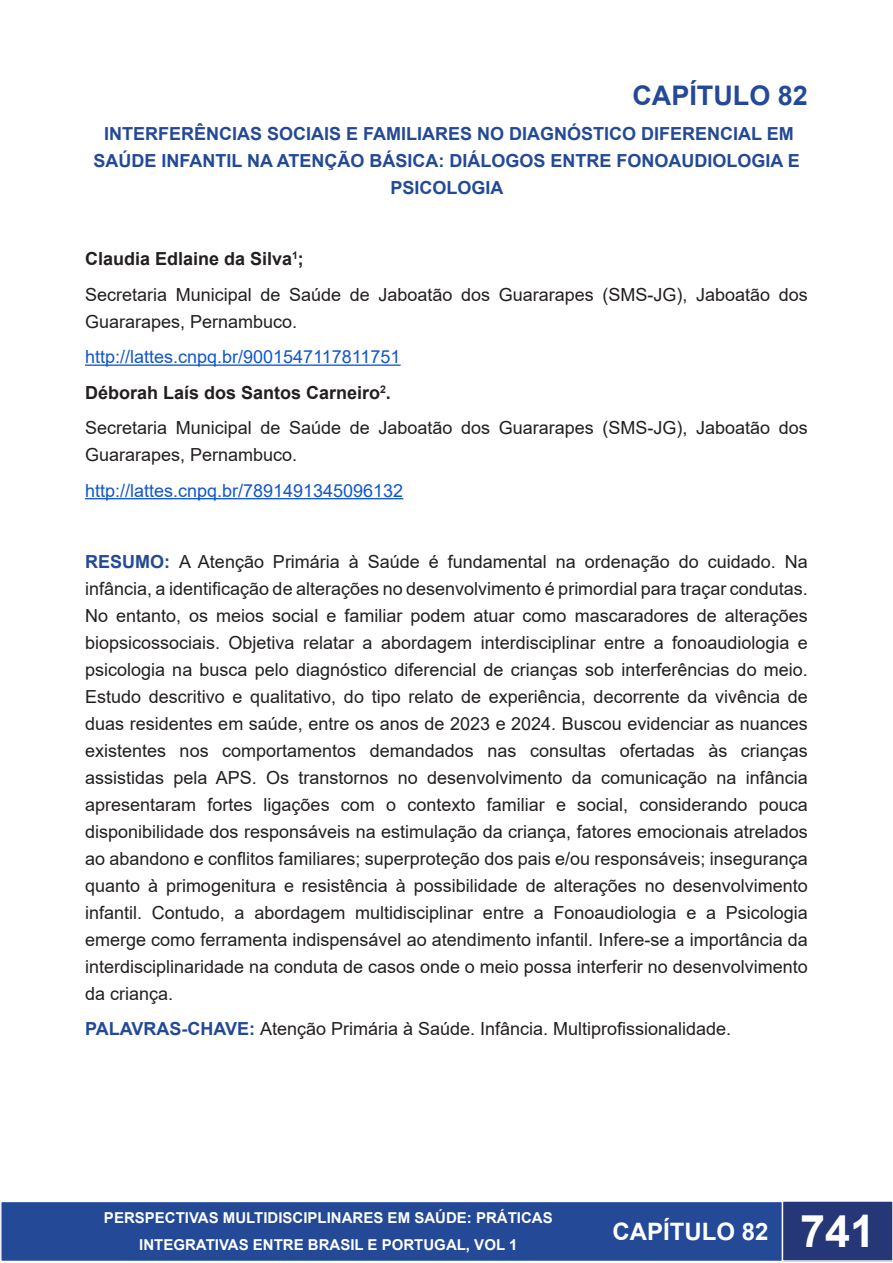
<style>
.page{position:relative;width:893px;height:1263px;background:#fff}
.page>*{position:absolute;margin:0;border:0;box-sizing:border-box;transform-origin:0 0}
.t1{font:700 27px "Arial";color:#234997}
.t2{font:700 24px "Arial";color:#fff}
.t3{font:18px/27px "Arial";color:#231f20}
.t4{font:700 18px/27px "Arial";color:#234997;text-align:center}
.t5{font:18px "Arial";color:#15c}
.t6{font:700 18px "Arial";color:#231f20}
.t7{font:700 15px/27px "Arial";color:#fff;text-align:center}
.s1{font-weight:700;color:#234997}
.s2{font-size:45px}
</style>
<div class="page">
<div style="left:1px;top:1201px;width:782px;height:60px;background:#234997"></div>
<div style="left:0;top:1201px;width:784px;height:61px;border:2px solid #fff"></div>
<div style="left:782px;top:1201px;width:111px;height:60px;background:#253777"></div>
<div style="left:782px;top:1200px;width:111px;height:62px;border:2px solid #fff"></div>
<svg style="left:0;top:1200px;width:1px;height:62px"></svg>
<hr style="left:85px;top:364px;width:316px;height:2px;background:#15c">
<hr style="left:85px;top:498px;width:318px;height:1px;background:#15c">
<p class="t1" style="left:632px;top:76px;width:177px">CAPÍTULO 82</p>
<p class="t4" style="left:93px;top:121px;width:708px">INTERFERÊNCIAS SOCIAIS E FAMILIARES NO DIAGNÓSTICO DIFERENCIAL EM<br>SAÚDE INFANTIL NA ATENÇÃO BÁSICA: DIÁLOGOS ENTRE FONOAUDIOLOGIA E<br>PSICOLOGIA</p>
<p class="t6" style="left:85px;top:246px;width:220px">Claudia Edlaine da Silva<sup>1</sup>;</p>
<p class="t3" style="left:85px;top:281px;width:724px">Secretaria Municipal de Saúde de Jaboatão dos Guararapes (SMS-JG), Jaboatão dos<br>Guararapes, Pernambuco.</p>
<p class="t5" style="left:85px;top:344px;width:317px">http://lattes.cnpq.br/9001547117811751</p>
<p class="t6" style="left:85px;top:380px;width:307px">Déborah Laís dos Santos Carneiro<sup>2</sup>.</p>
<p class="t3" style="left:85px;top:414px;width:724px">Secretaria Municipal de Saúde de Jaboatão dos Guararapes (SMS-JG), Jaboatão dos<br>Guararapes, Pernambuco.</p>
<p class="t5" style="left:85px;top:478px;width:320px">http://lattes.cnpq.br/7891491345096132</p>
<p class="t3" style="left:85px;top:548px;width:724px;text-align:justify"><span class="s1">RESUMO:</span> A Atenção Primária à Saúde é fundamental na ordenação do cuidado. Na infância, a identificação de alterações no desenvolvimento é primordial para traçar condutas.<br>No entanto, os meios social e familiar podem atuar como mascaradores de alterações biopsicossociais. Objetiva relatar a abordagem interdisciplinar entre a fonoaudiologia e psicologia na busca pelo diagnóstico diferencial de crianças sob interferências do meio.<br>Estudo descritivo e qualitativo, do tipo relato de experiência, decorrente da vivência de duas residentes em saúde, entre os anos de 2023 e 2024. Buscou evidenciar as nuances existentes nos comportamentos demandados nas consultas ofertadas às crianças assistidas pela APS. Os transtornos no desenvolvimento da comunicação na infância apresentaram fortes ligações com o contexto familiar e social, considerando pouca disponibilidade dos responsáveis na estimulação da criança, fatores emocionais atrelados ao abandono e conflitos familiares; superproteção dos pais e/ou responsáveis; insegurança quanto à primogenitura e resistência à possibilidade de alterações no desenvolvimento infantil. Contudo, a abordagem multidisciplinar entre a Fonoaudiologia e a Psicologia emerge como ferramenta indispensável ao atendimento infantil. Infere-se a importância da interdisciplinaridade na conduta de casos onde o meio possa interferir no desenvolvimento da criança.</p>
<p class="t3" style="left:85px;top:1015px;width:648px"><span class="s1">PALAVRAS-CHAVE:</span> Atenção Primária à Saúde. Infância. Multiprofissionalidade.</p>
<p class="t7" style="left:104px;top:1205px;width:450px">PERSPECTIVAS MULTIDISCIPLINARES EM SAÚDE: PRÁTICAS<br>INTEGRATIVAS ENTRE BRASIL E PORTUGAL, VOL 1</p>
<h2 class="t2" style="left:612px;top:1215px;width:264px">CAPÍTULO 82 <span class="s2">741</span></h2>
</div>
